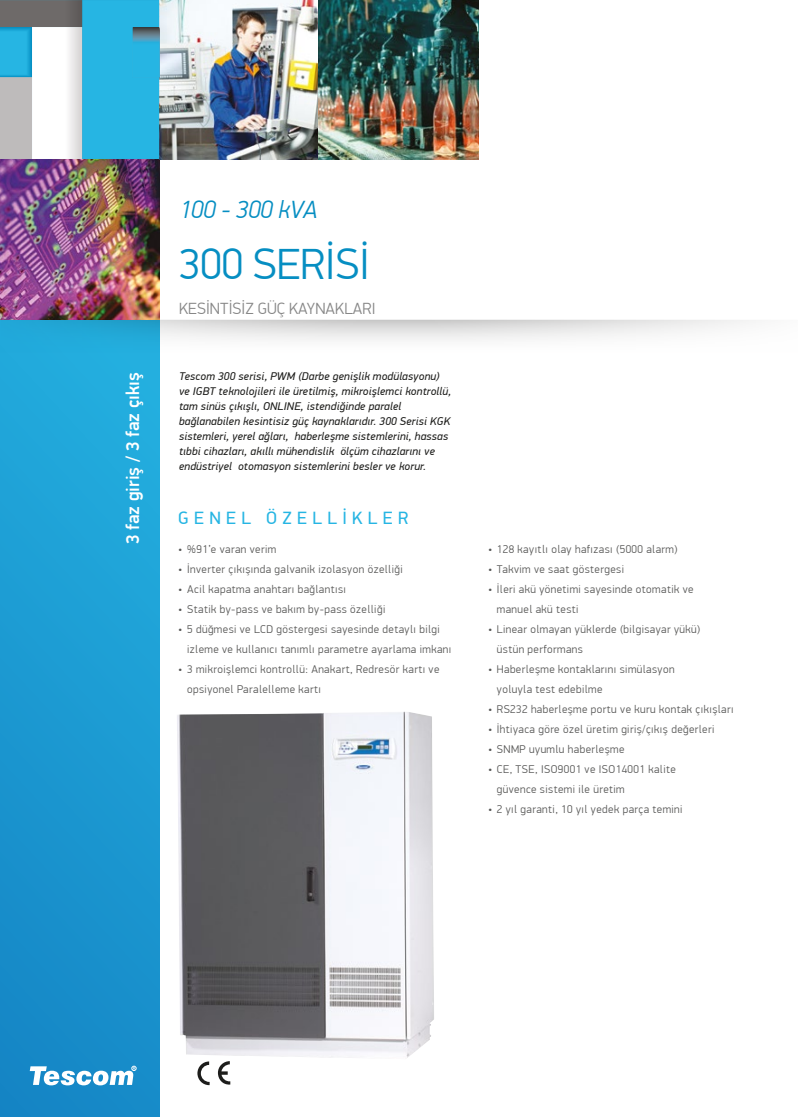
<style>
.page{position:relative;width:798px;height:1117px;background:#fff}
.page>*{position:absolute;margin:0;border:0;box-sizing:border-box;transform-origin:0 0}
.t1{font:300 43.75px "PF Din Display Pro";color:#068ec2}
.t2{font:italic 300 25px "PF Din Display Pro";color:#068ec2}
.t3{font:500 18.75px "PF Din Display Pro";color:#fff}
.t4{font:17.88px "PF Din Display Pro";letter-spacing:.3em;color:#26b5e3}
.t5{font:300 16.25px "PF Din Display Pro";letter-spacing:.005em;color:#878787}
.t6{font:300 11.25px/20px "PF Din Display Pro";letter-spacing:.04em;color:#575756}
.t7{font:italic 11.25px/15px "PF Din Display Pro";letter-spacing:.02em;color:#1d1d1b}
</style>
<div class="page">
<svg style="left:0;top:355px;width:159px;height:761px;background:#1c9ad2"></svg>
<img style="left:0;top:159px;width:160px;height:160px">
<img style="left:159px;top:0;width:319px;height:160px">
<svg style="left:197px;top:1061px;width:12px;height:23px"></svg>
<svg style="left:218px;top:1061px;width:12px;height:23px"></svg>
<svg style="left:30px;top:1065px;width:106px;height:20px"></svg>
<svg style="left:0;top:319px;width:756px;height:36px"></svg>
<img style="left:177px;top:711px;width:257px;height:347px">
<svg style="left:0;top:0;width:159px;height:159px"></svg>
<h3 class="t3" style="left:121px;top:544px;width:173px;rotate:-90deg">3 faz giriş / 3 faz çıkış</h3>
<h2 class="t2" style="left:179px;top:195px;width:140px">100 - 300 kVA</h2>
<h1 class="t1" style="left:179px;top:238px;width:192px">300 SERİSİ</h1>
<h3 class="t5" style="left:179px;top:299px;width:198px">KESİNTİSİZ GÜÇ KAYNAKLARI</h3>
<p class="t7" style="left:179px;top:369px;width:273px">Tescom 300 serisi, PWM (Darbe genişlik modülasyonu) ve IGBT teknolojileri ile üretilmiş, mikroişlemci kontrollü, tam sinüs çıkışlı, ONLINE, istendiğinde paralel bağlanabilen kesintisiz güç kaynaklarıdır. 300 Serisi KGK sistemleri, yerel ağları, haberleşme sistemlerini, hassas tıbbi cihazları, akıllı mühendislik ölçüm cihazlarını ve endüstriyel otomasyon sistemlerini besler ve korur.</p>
<h3 class="t4" style="left:178px;top:507px;width:231px">GENEL ÖZELLİKLER</h3>
<p class="t6" style="left:178px;top:539px;width:99px">• %91’e varan verim</p>
<p class="t6" style="left:178px;top:559px;width:226px">• İnverter çıkışında galvanik izolasyon özelliği</p>
<p class="t6" style="left:178px;top:579px;width:169px">• Acil kapatma anahtarı bağlantısı</p>
<p class="t6" style="left:178px;top:599px;width:208px">• Statik by-pass ve bakım by-pass özelliği</p>
<p class="t6" style="left:187px;top:619px;width:266px;text-indent:-9px">• 5 düğmesi ve LCD göstergesi sayesinde detaylı bilgi izleme ve kullanıcı tanımlı parametre ayarlama imkanı</p>
<p class="t6" style="left:187px;top:659px;width:254px;text-indent:-9px">• 3 mikroişlemci kontrollü: Anakart, Redresör kartı ve opsiyonel Paralelleme kartı</p>
<p class="t6" style="left:488px;top:539px;width:191px">• 128 kayıtlı olay hafızası (5000 alarm)</p>
<p class="t6" style="left:488px;top:559px;width:137px">• Takvim ve saat göstergesi</p>
<p class="t6" style="left:496px;top:579px;width:198px;text-indent:-9px">• İleri akü yönetimi sayesinde otomatik ve manuel akü testi</p>
<p class="t6" style="left:496px;top:619px;width:205px;text-indent:-9px">• Linear olmayan yüklerde (bilgisayar yükü) üstün performans</p>
<p class="t6" style="left:496px;top:659px;width:179px;text-indent:-9px">• Haberleşme kontaklarını simülasyon yoluyla test edebilme</p>
<p class="t6" style="left:488px;top:699px;width:247px">• RS232 haberleşme portu ve kuru kontak çıkışları</p>
<p class="t6" style="left:488px;top:719px;width:228px">• İhtiyaca göre özel üretim giriş/çıkış değerleri</p>
<p class="t6" style="left:488px;top:739px;width:138px">• SNMP uyumlu haberleşme</p>
<p class="t6" style="left:496px;top:759px;width:180px;text-indent:-9px">• CE, TSE, ISO9001 ve ISO14001 kalite güvence sistemi ile üretim</p>
<p class="t6" style="left:488px;top:799px;width:196px">• 2 yıl garanti, 10 yıl yedek parça temini</p>
</div>
